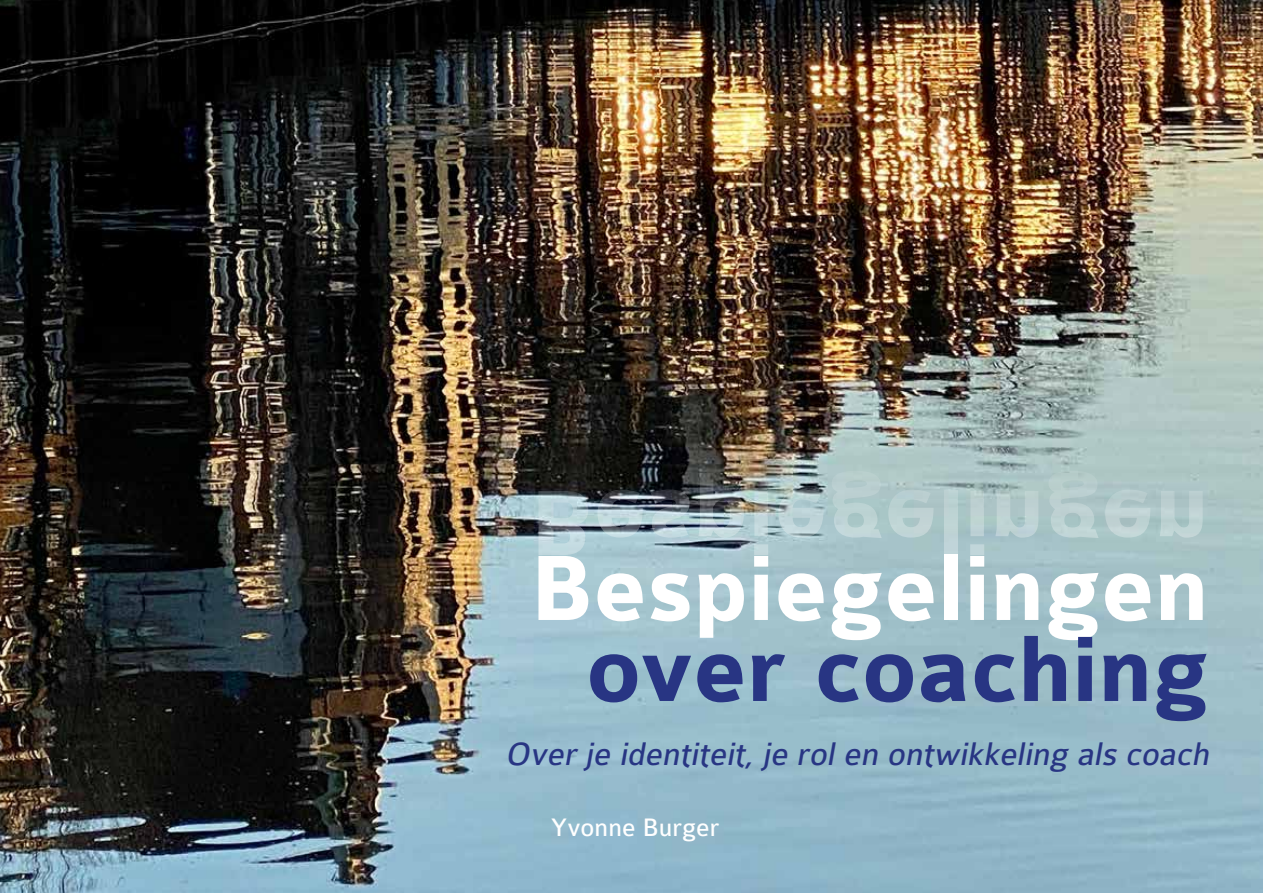
<style>
.page{position:relative;width:1263px;height:893px;background:#fff}
.page>*{position:absolute;margin:0;border:0;box-sizing:border-box;transform-origin:0 0}
.t1{font:700 99px "Colaborate";color:#fff}
.t2{font:700 99px "Colaborate";color:#283583}
.t3{font:italic 34.5px "Colaborate";color:#283583}
.t4{font:27px "Colaborate";color:#fff}
</style>
<div class="page">
<img style="left:0;top:0;width:1263px;height:893px">
<svg style="left:538px;top:471px;width:665px;height:85px;background:#95adb0"></svg>
<h1 class="t1" style="left:529px;top:537px;width:681px">Bespiegelingen</h1>
<h1 class="t2" style="left:586px;top:618px;width:624px">over coaching</h1>
<p class="t3" style="left:505px;top:737px;width:712px">Over je identiteit, je rol en ontwikkeling als coach</p>
<p class="t4" style="left:551px;top:814px;width:170px">Yvonne Burger</p>
</div>
